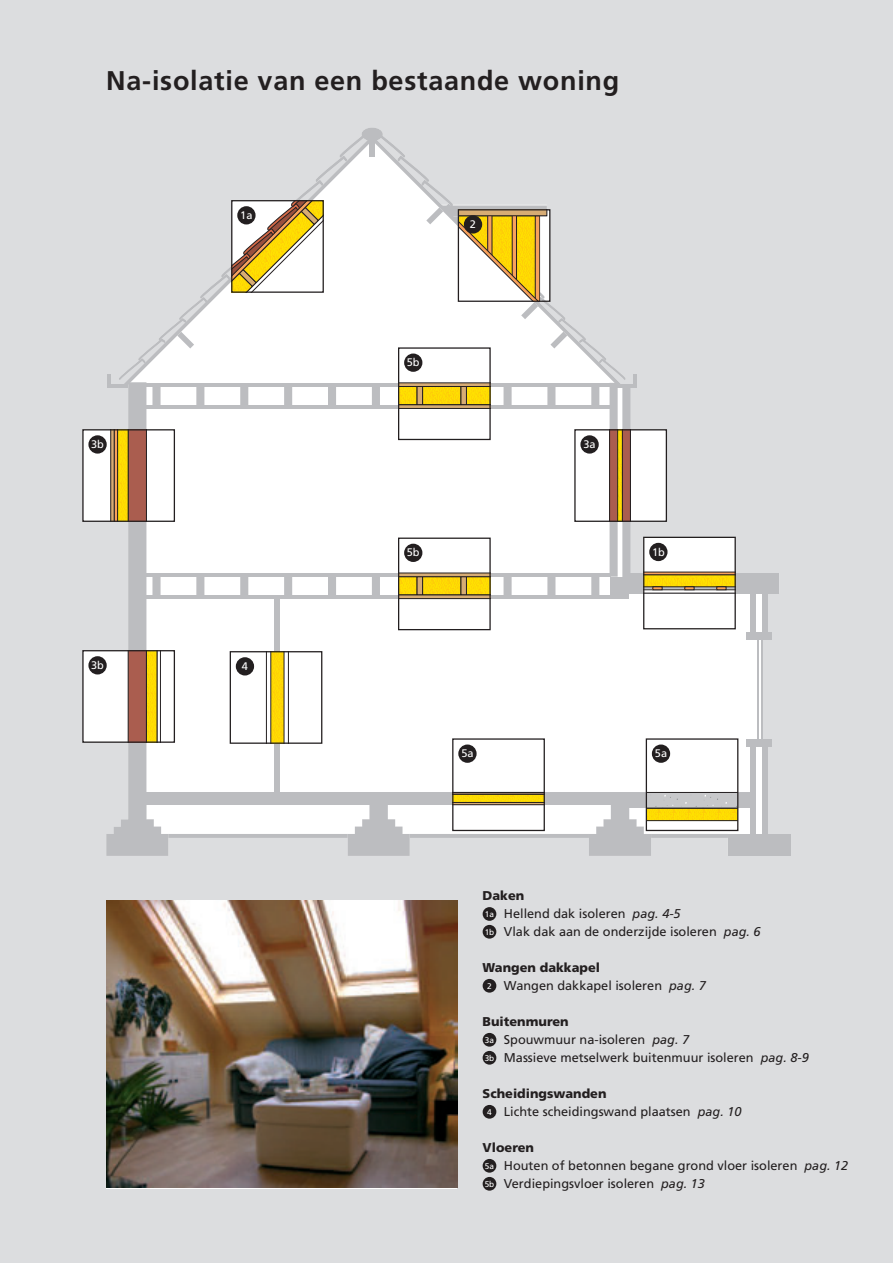
<style>
.page{position:relative;width:893px;height:1263px;background:#dcdddf}
.page>*{position:absolute;margin:0;border:0;box-sizing:border-box;transform-origin:0 0}
.t1{font:700 27px "Frutiger";letter-spacing:.025em;color:#231f20}
.t2{font:12.75px/18px "Frutiger";color:#231f20}
.t3{font:10.95px "Frutiger";color:#fff}
.t4{font:8.25px/17.9px "Frutiger";color:#fff}
.s1{font-weight:900}
.s2{font-style:italic}
</style>
<div class="page">
<div style="left:728px;top:834px;width:62px;height:22px;background:#bcbdc0"></div>
<div style="left:626px;top:573px;width:153px;height:20px;background:#bcbdc0"></div>
<div style="left:750px;top:593px;width:5px;height:45px;background:#bcbdc0"></div>
<div style="left:763px;top:593px;width:5px;height:45px;background:#bcbdc0"></div>
<hr style="left:757px;top:636px;width:2px;height:105px;background:#bcbdc0">
<hr style="left:761px;top:636px;width:2px;height:105px;background:#bcbdc0">
<div style="left:750px;top:746px;width:5px;height:90px;background:#bcbdc0"></div>
<div style="left:763px;top:746px;width:5px;height:90px;background:#bcbdc0"></div>
<div style="left:746px;top:633px;width:26px;height:7px;background:#bcbdc0"></div>
<div style="left:746px;top:739px;width:26px;height:7px;background:#bcbdc0"></div>
<div style="left:361px;top:128px;width:22px;height:13px;background:#bcbdc0;border-radius:50%"></div>
<svg style="left:83px;top:131px;width:670px;height:725px"></svg>
<div style="left:398px;top:347px;width:93px;height:93px;border:1px solid #231f20"></div>
<div style="left:404px;top:353px;width:18px;height:19px;background:#231f20;border-radius:50%"></div>
<img style="left:106px;top:900px;width:351px;height:287px">
<div style="left:483px;top:907px;width:13px;height:14px;background:#231f20;border-radius:50%"></div>
<div style="left:483px;top:925px;width:13px;height:13px;background:#231f20;border-radius:50%"></div>
<div style="left:483px;top:979px;width:13px;height:13px;background:#231f20;border-radius:50%"></div>
<div style="left:483px;top:1051px;width:13px;height:13px;background:#231f20;border-radius:50%"></div>
<div style="left:483px;top:1033px;width:13px;height:13px;background:#231f20;border-radius:50%"></div>
<div style="left:483px;top:1105px;width:13px;height:13px;background:#231f20;border-radius:50%"></div>
<div style="left:483px;top:1159px;width:13px;height:14px;background:#231f20;border-radius:50%"></div>
<div style="left:483px;top:1177px;width:13px;height:14px;background:#231f20;border-radius:50%"></div>
<h1 class="t1" style="left:106px;top:70px;width:515px">Na-isolatie van een bestaande woning</h1>
<p class="t3" style="left:91px;top:440px;width:14px">3b</p>
<p class="t3" style="left:91px;top:661px;width:14px">3b</p>
<p class="t3" style="left:240px;top:211px;width:14px">1a</p>
<p class="t3" style="left:242px;top:662px;width:8px">4</p>
<p class="t3" style="left:470px;top:220px;width:8px">2</p>
<p class="t3" style="left:407px;top:358px;width:14px">5b</p>
<p class="t3" style="left:407px;top:548px;width:14px">5b</p>
<p class="t3" style="left:583px;top:440px;width:14px">3a</p>
<p class="t3" style="left:652px;top:547px;width:14px">1b</p>
<p class="t3" style="left:461px;top:749px;width:14px">5a</p>
<p class="t3" style="left:655px;top:749px;width:14px">5a</p>
<p class="t2" style="left:504px;top:888px;width:258px;text-indent:-21px"><span class="s1">Daken<br></span>Hellend dak isoleren <span class="s2">pag. 4-5<br></span>Vlak dak aan de onderzijde isoleren <span class="s2">pag. 6</span></p>
<p class="t2" style="left:504px;top:960px;width:204px;text-indent:-21px"><span class="s1">Wangen dakkapel<br></span>Wangen dakkapel isoleren <span class="s2">pag. 7</span></p>
<p class="t2" style="left:504px;top:1014px;width:306px;text-indent:-21px"><span class="s1">Buitenmuren<br></span>Spouwmuur na-isoleren <span class="s2">pag. 7<br></span>Massieve metselwerk buitenmuur isoleren <span class="s2">pag. 8-9</span></p>
<p class="t2" style="left:504px;top:1086px;width:239px;text-indent:-21px"><span class="s1">Scheidingswanden<br></span>Lichte scheidingswand plaatsen <span class="s2">pag. 10</span></p>
<p class="t2" style="left:504px;top:1140px;width:346px;text-indent:-21px"><span class="s1">Vloeren<br></span>Houten of betonnen begane grond vloer isoleren <span class="s2">pag. 12<br></span>Verdiepingsvloer isoleren <span class="s2">pag. 13</span></p>
<p class="t4" style="left:485px;top:905px;width:11px">1a<br>1b</p>
<p class="t4" style="left:487px;top:977px;width:6px">2</p>
<p class="t4" style="left:485px;top:1031px;width:11px">3a</p>
<p class="t4" style="left:485px;top:1049px;width:11px">3b</p>
<p class="t4" style="left:487px;top:1103px;width:6px">4</p>
<p class="t4" style="left:485px;top:1157px;width:11px">5a<br>5b</p>
</div>
